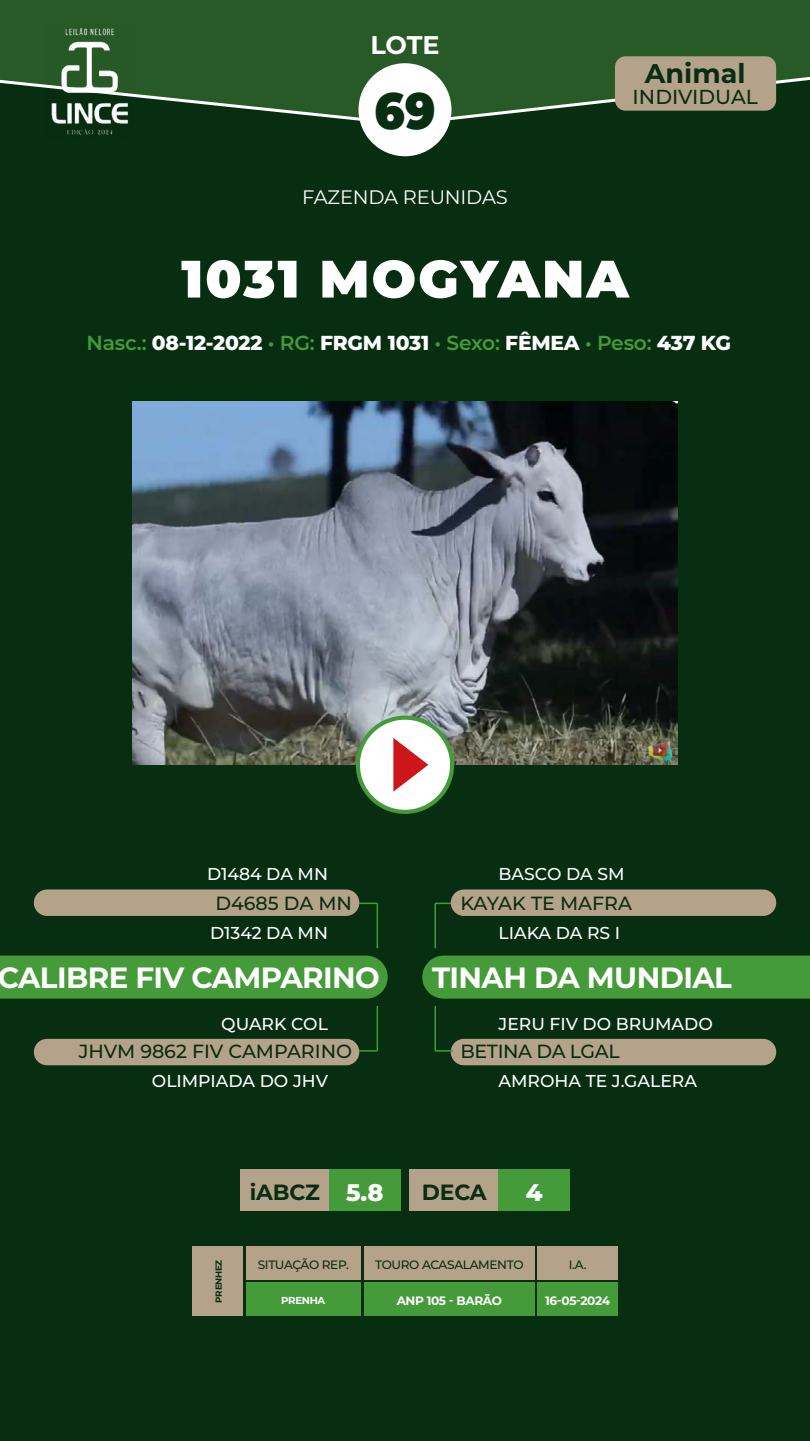
<style>
.page{position:relative;width:810px;height:1441px;background:#fff}
.page>*{position:absolute;margin:0;border:0;box-sizing:border-box;transform-origin:0 0}
.t1{font:900 52.5px "Montserrat";letter-spacing:.04em;color:#fff}
.t2{font:900 51.15px "Montserrat";color:#072e10;scale:.9 1}
.t3{font:700 29.25px "Montserrat";letter-spacing:-.02em;color:#fff}
.t4{font:700 27px "Montserrat";color:#072e10}
.t5{font:700 25.5px "Montserrat";color:#fff}
.t6{font:800 24px "Montserrat";color:#fff}
.t7{font:700 21.98px "Montserrat";letter-spacing:-.01em;color:#072e10}
.t8{font:800 20.25px "Montserrat";letter-spacing:-.01em;color:#fff}
.t9{font:500 20.25px "Montserrat";color:#072e10}
.t10{font:19.5px "Montserrat";letter-spacing:-.01em;color:#fff}
.t11{font:500 19.05px "Montserrat";color:#072e10}
.t12{font:500 19.05px "Montserrat";letter-spacing:-.02em;color:#072e10}
.t13{font:500 17.17px "Montserrat";color:#fff}
.t14{font:500 12.15px "Montserrat";letter-spacing:-.03em;color:#072e10}
.t15{font:700 12.15px "Montserrat";letter-spacing:-.03em;color:#fff}
.t16{font:700 10.12px "Montserrat";letter-spacing:-.03em;color:#fff}
.t17{font:700 8.77px "Montserrat";letter-spacing:-.03em;color:#072e10}
.s1{font-weight:600;color:#459a39}
.s2{font-weight:800;font-size:24px;color:#fff}
</style>
<div class="page">
<div style="left:0;top:0;width:810px;height:1440px;background:#072e10"></div>
<svg style="left:0;top:0;width:810px;height:125px;background:#275627"></svg>
<div style="left:615px;top:56px;width:161px;height:55px;background:#b5a28a;border-radius:11px"></div>
<div style="left:451px;top:1038px;width:325px;height:27px;background:#b5a28a;border-radius:13px"></div>
<div style="left:0;top:955px;width:388px;height:43px;background:#459a39"></div>
<div style="left:422px;top:955px;width:388px;height:43px;background:#459a39"></div>
<svg style="left:359px;top:902px;width:18px;height:2px"></svg>
<hr style="left:377px;top:903px;width:1px;height:45px;background:#459a39">
<svg style="left:359px;top:1050px;width:18px;height:1px"></svg>
<hr style="left:377px;top:1006px;width:1px;height:44px;background:#459a39">
<svg style="left:435px;top:902px;width:16px;height:2px"></svg>
<hr style="left:435px;top:903px;width:1px;height:45px;background:#459a39">
<svg style="left:435px;top:1050px;width:18px;height:1px"></svg>
<hr style="left:435px;top:1006px;width:1px;height:44px;background:#459a39">
<div style="left:451px;top:889px;width:325px;height:27px;background:#b5a28a;border-radius:13px"></div>
<div style="left:34px;top:889px;width:325px;height:27px;background:#b5a28a;border-radius:13px"></div>
<div style="left:34px;top:1038px;width:325px;height:27px;background:#b5a28a;border-radius:13px"></div>
<img style="left:45px;top:24px;width:90px;height:112px">
<div style="left:358px;top:63px;width:94px;height:93px;background:#fff;border-radius:50%"></div>
<div style="left:240px;top:1168px;width:90px;height:42px;background:#b5a28a"></div>
<div style="left:329px;top:1168px;width:71px;height:42px;background:#459a39"></div>
<div style="left:410px;top:1168px;width:89px;height:42px;background:#b5a28a"></div>
<div style="left:499px;top:1168px;width:71px;height:42px;background:#459a39"></div>
<div style="left:246px;top:1246px;width:115px;height:33px;background:#b5a28a"></div>
<div style="left:538px;top:1246px;width:80px;height:33px;background:#b5a28a"></div>
<div style="left:246px;top:1282px;width:115px;height:34px;background:#459a39"></div>
<div style="left:538px;top:1282px;width:80px;height:34px;background:#459a39"></div>
<div style="left:364px;top:1246px;width:171px;height:33px;background:#b5a28a"></div>
<div style="left:364px;top:1282px;width:171px;height:34px;background:#459a39"></div>
<div style="left:192px;top:1246px;width:51px;height:70px;background:#b5a28a"></div>
<img style="left:132px;top:402px;width:546px;height:362px">
<div style="left:358px;top:717px;width:94px;height:95px;background:#fff;border-radius:50%"></div>
<div style="left:356px;top:715px;width:98px;height:99px;border:4px solid #459a39;border-radius:50%"></div>
<svg style="left:393px;top:738px;width:35px;height:53px"></svg>
<h3 class="t5" style="left:370px;top:26px;width:71px">LOTE</h3>
<h2 class="t2" style="left:374px;top:72px;width:70px">69</h2>
<p class="t10" style="left:302px;top:184px;width:207px">FAZENDA REUNIDAS</p>
<h3 class="t4" style="left:645px;top:54px;width:102px">Animal</h3>
<p class="t9" style="left:633px;top:83px;width:127px">INDIVIDUAL</p>
<h1 class="t1" style="left:181px;top:239px;width:449px">1031 MOGYANA</h1>
<p class="t8" style="left:87px;top:328px;width:646px"><span class="s1">Nasc.:</span> 08-12-2022 <span class="s1">• RG:</span> FRGM 1031 <span class="s1">• Sexo:</span> FÊMEA <span class="s1">• Peso:</span> 437 KG</p>
<p class="t13" style="left:207px;top:862px;width:122px">D1484 DA MN</p>
<p class="t13" style="left:499px;top:862px;width:127px">BASCO DA SM</p>
<p class="t11" style="left:215px;top:890px;width:138px">D4685 DA MN</p>
<p class="t11" style="left:460px;top:890px;width:173px">KAYAK TE MAFRA</p>
<p class="t13" style="left:210px;top:921px;width:119px">D1342 DA MN</p>
<p class="t13" style="left:499px;top:921px;width:123px">LIAKA DA RS I</p>
<h3 class="t3" style="left:-2px;top:956px;width:384px">CALIBRE FIV CAMPARINO</h3>
<h3 class="t3" style="left:432px;top:956px;width:301px">TINAH DA MUNDIAL</h3>
<p class="t13" style="left:221px;top:1012px;width:108px">QUARK COL</p>
<p class="t11" style="left:79px;top:1038px;width:275px">JHVM 9862 FIV CAMPARINO</p>
<p class="t13" style="left:152px;top:1068px;width:178px">OLIMPIADA DO JHV</p>
<p class="t13" style="left:499px;top:1012px;width:216px">JERU FIV DO BRUMADO</p>
<p class="t12" style="left:460px;top:1038px;width:161px">BETINA DA LGAL</p>
<p class="t13" style="left:499px;top:1068px;width:200px">AMROHA TE J.GALERA</p>
<p class="t17" style="left:212px;top:1302px;width:45px;rotate:-90deg">PRENHEZ</p>
<p class="t7" style="left:250px;top:1176px;width:135px">iABCZ <span class="s2">5.8</span></p>
<p class="t7" style="left:422px;top:1176px;width:66px">DECA</p>
<h3 class="t6" style="left:526px;top:1175px;width:18px">4</h3>
<p class="t14" style="left:258px;top:1256px;width:93px">SITUAÇÃO REP.</p>
<p class="t14" style="left:569px;top:1256px;width:19px">I.A.</p>
<p class="t16" style="left:281px;top:1293px;width:46px">PRENHA</p>
<p class="t15" style="left:545px;top:1292px;width:66px">16-05-2024</p>
<p class="t14" style="left:375px;top:1256px;width:150px">TOURO ACASALAMENTO</p>
<p class="t15" style="left:397px;top:1292px;width:107px">ANP 105 - BARÃO</p>
</div>
